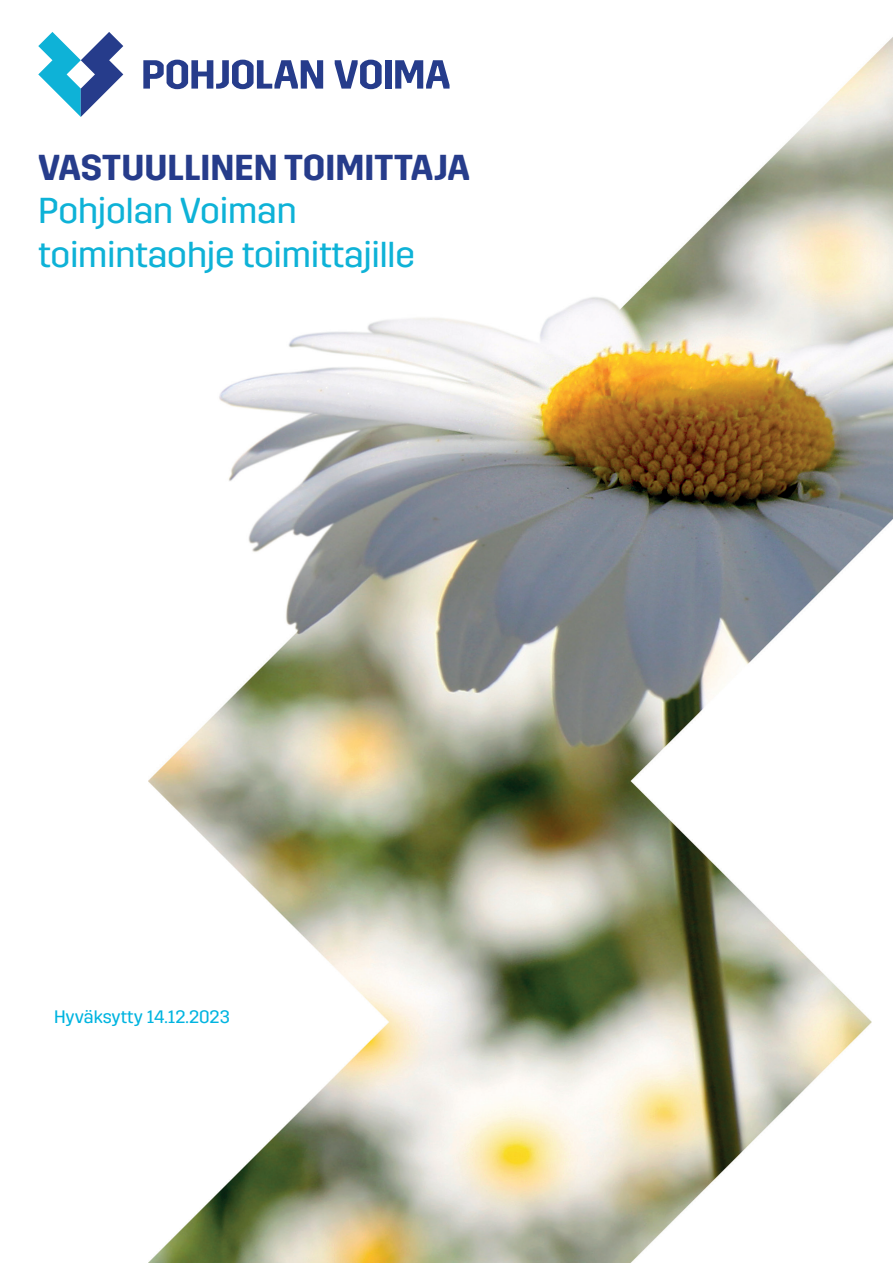
<style>
.page{position:relative;width:893px;height:1263px;background:#fff}
.page>*{position:absolute;margin:0;border:0;box-sizing:border-box;transform-origin:0 0}
.t1{font:36px/43.2px "Trim";color:#0eb2d7}
.t2{font:600 36px "Trim";color:#263c8b}
.t3{font:18px "Trim";color:#00b4e0}
</style>
<div class="page">
<img style="left:149px;top:37px;width:744px;height:1226px">
<svg style="left:38px;top:32px;width:85px;height:85px"></svg>
<svg style="left:143px;top:60px;width:180px;height:29px"></svg>
<svg style="left:335px;top:60px;width:47px;height:29px"></svg>
<div style="left:385px;top:60px;width:7px;height:29px;background:#263c8b"></div>
<svg style="left:395px;top:60px;width:55px;height:29px"></svg>
<p class="t2" style="left:38px;top:147px;width:433px">VASTUULLINEN TOIMITTAJA</p>
<p class="t1" style="left:38px;top:190px;width:378px">Pohjolan Voiman toimintaohje toimittajille</p>
<p class="t3" style="left:54px;top:1007px;width:177px">Hyväksytty 14.12.2023</p>
</div>
